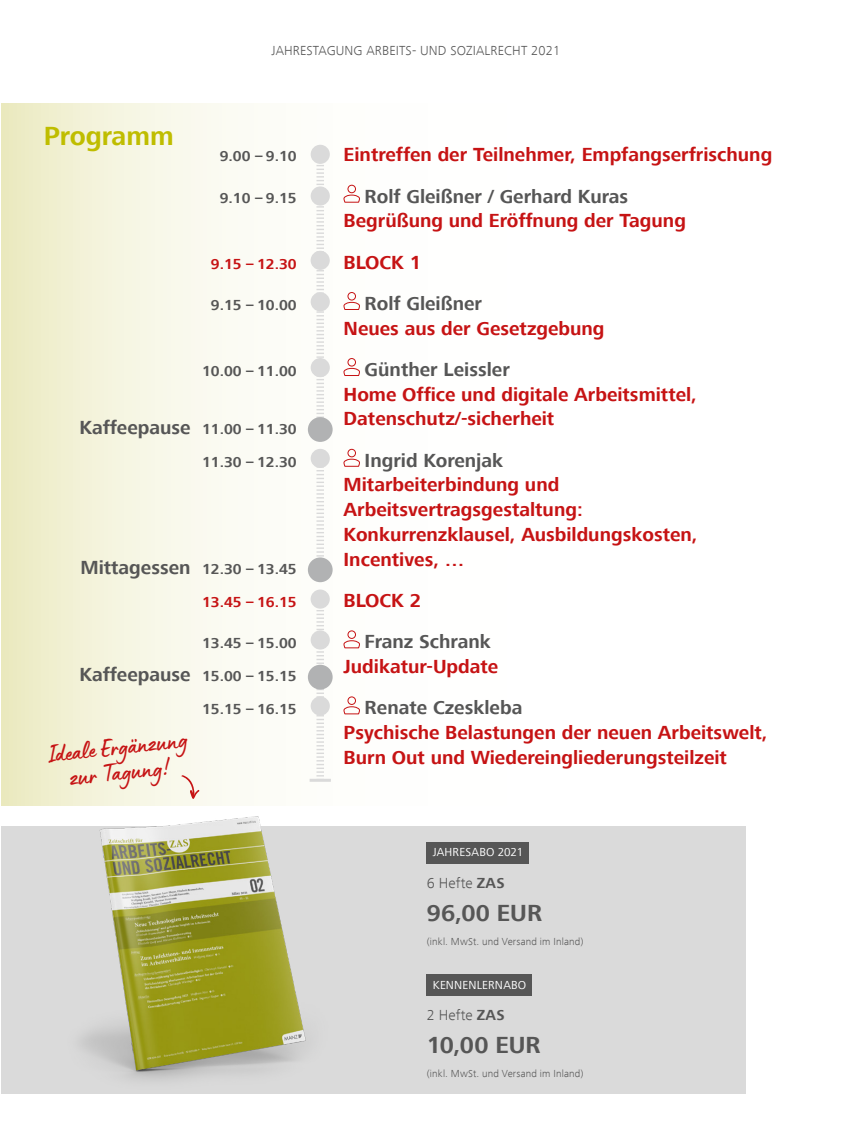
<style>
.page{position:relative;width:852px;height:1147px;background:#fff}
.page>*{position:absolute;margin:0;border:0;box-sizing:border-box;transform-origin:0 0}
.t1{font:700 27px "Frutiger Next Com";color:#bfbd00}
.t2{font:25.35px/25.3px "Lumios Marker";color:#c61314;text-align:center}
.t3{font:700 24px "Frutiger Next Com";color:#565656}
.t4{font:700 19.5px/24.8px "Frutiger Next Com";color:#c61314}
.t5{font:700 19.5px "Frutiger Next Com";color:#565656}
.t6{font:700 15px "Frutiger Next Com";color:#565656}
.t7{font:700 15px "Frutiger Next Com";color:#c61314}
.t8{font:300 15px "Frutiger Next Com";letter-spacing:.005em;color:#565656}
.t9{font:300 13.5px "Frutiger Next Com";letter-spacing:.01em;color:#565656}
.t10{font:12px "Frutiger Next Com";letter-spacing:.015em;color:#fff}
.t11{font:300 10.5px "Frutiger Next Com";letter-spacing:.02em;color:#565656}
.s1{font-size:15px}
.s2{font-weight:700}
</style>
<div class="page">
<svg style="left:1px;top:103px;width:358px;height:702px"></svg>
<svg style="left:343px;top:184px;width:17px;height:19px"></svg>
<svg style="left:343px;top:292px;width:17px;height:18px"></svg>
<svg style="left:343px;top:358px;width:17px;height:18px"></svg>
<svg style="left:343px;top:448px;width:17px;height:19px"></svg>
<svg style="left:343px;top:630px;width:17px;height:18px"></svg>
<svg style="left:343px;top:696px;width:17px;height:18px"></svg>
<svg style="left:316px;top:163px;width:8px;height:255px"></svg>
<svg style="left:316px;top:467px;width:8px;height:91px"></svg>
<svg style="left:316px;top:607px;width:8px;height:154px"></svg>
<div style="left:311px;top:358px;width:19px;height:19px;background:#dadada;border-radius:50%"></div>
<div style="left:311px;top:449px;width:19px;height:19px;background:#dadada;border-radius:50%"></div>
<div style="left:311px;top:630px;width:19px;height:19px;background:#dadada;border-radius:50%"></div>
<div style="left:311px;top:696px;width:19px;height:19px;background:#dadada;border-radius:50%"></div>
<div style="left:311px;top:186px;width:19px;height:20px;background:#dadada;border-radius:50%"></div>
<div style="left:310px;top:251px;width:20px;height:19px;background:#dadada;border-radius:50%"></div>
<div style="left:310px;top:589px;width:20px;height:19px;background:#dadada;border-radius:50%"></div>
<div style="left:311px;top:292px;width:19px;height:19px;background:#dadada;border-radius:50%"></div>
<div style="left:311px;top:145px;width:19px;height:19px;background:#dadada;border-radius:50%"></div>
<div style="left:308px;top:417px;width:24px;height:25px;background:#b1b2b3;border-radius:50%"></div>
<div style="left:308px;top:664px;width:24px;height:25px;background:#b1b2b3;border-radius:50%"></div>
<div style="left:1px;top:826px;width:744px;height:268px;background:#dadada"></div>
<div style="left:426px;top:842px;width:103px;height:21px;background:#565656"></div>
<div style="left:426px;top:974px;width:106px;height:22px;background:#565656"></div>
<img style="left:11px;top:761px;width:348px;height:319px">
<svg style="left:181px;top:775px;width:13px;height:21px"></svg>
<svg style="left:190px;top:789px;width:10px;height:10px"></svg>
<div style="left:308px;top:557px;width:24px;height:25px;background:#b1b2b3;border-radius:50%"></div>
<p class="t9" style="left:271px;top:42px;width:290px">JAHRESTAGUNG ARBEITS- UND SOZIALRECHT 2021</p>
<h1 class="t1" style="left:44px;top:120px;width:131px">Programm</h1>
<p class="t6" style="left:220px;top:148px;width:79px">9.00 – 9.10</p>
<p class="t6" style="left:220px;top:189px;width:79px">9.10 – 9.15</p>
<p class="t7" style="left:211px;top:255px;width:87px">9.15 – 12.30</p>
<p class="t6" style="left:211px;top:296px;width:87px">9.15 – 10.00</p>
<p class="t6" style="left:202px;top:362px;width:96px">10.00 – 11.00</p>
<p class="t5" style="left:80px;top:416px;width:219px">Kaffeepause <span class="s1">11.00 – 11.30</span></p>
<p class="t6" style="left:202px;top:453px;width:96px">11.30 – 12.30</p>
<p class="t5" style="left:80px;top:556px;width:218px">Mittagessen <span class="s1">12.30 – 13.45</span></p>
<p class="t7" style="left:202px;top:593px;width:96px">13.45 – 16.15</p>
<p class="t6" style="left:202px;top:634px;width:96px">13.45 – 15.00</p>
<p class="t5" style="left:80px;top:663px;width:219px">Kaffeepause <span class="s1">15.00 – 15.15</span></p>
<p class="t2" style="left:44px;top:741px;width:143px;rotate:-7deg">Ideale Ergänzung zur Tagung!</p>
<p class="t6" style="left:202px;top:700px;width:96px">15.15 – 16.15</p>
<p class="t4" style="left:343px;top:142px;width:430px">Eintreffen der Teilnehmer, Empfangserfrischung</p>
<p class="t5" style="left:364px;top:185px;width:265px">Rolf Gleißner / Gerhard Kuras</p>
<p class="t4" style="left:343px;top:200px;width:344px;line-height:41.2px">Begrüßung und Eröffnung der Tagung<br>BLOCK 1</p>
<p class="t5" style="left:364px;top:292px;width:119px">Rolf Gleißner</p>
<p class="t4" style="left:343px;top:316px;width:262px">Neues aus der Gesetzgebung</p>
<p class="t5" style="left:364px;top:358px;width:147px">Günther Leissler</p>
<p class="t4" style="left:343px;top:382px;width:355px">Home Office und digitale Arbeitsmittel,<br>Datenschutz/-sicherheit</p>
<p class="t5" style="left:364px;top:449px;width:140px">Ingrid Korenjak</p>
<p class="t4" style="left:343px;top:472px;width:355px">Mitarbeiterbindung und<br>Arbeitsvertragsgestaltung:<br>Konkurrenzklausel, Ausbildungskosten,<br>Incentives, …</p>
<p class="t4" style="left:343px;top:588px;width:79px">BLOCK 2</p>
<p class="t5" style="left:364px;top:630px;width:128px">Franz Schrank</p>
<p class="t4" style="left:343px;top:654px;width:156px">Judikatur-Update</p>
<p class="t5" style="left:364px;top:696px;width:159px">Renate Czeskleba</p>
<p class="t4" style="left:343px;top:720px;width:425px">Psychische Belastungen der neuen Arbeitswelt,<br>Burn Out und Wiedereingliederungsteilzeit</p>
<p class="t10" style="left:432px;top:845px;width:92px">JAHRESABO 2021</p>
<p class="t8" style="left:427px;top:874px;width:79px">6 Hefte <span class="s2">ZAS</span></p>
<p class="t3" style="left:427px;top:899px;width:117px">96,00 EUR</p>
<p class="t11" style="left:427px;top:935px;width:158px">(inkl. MwSt. und Versand im Inland)</p>
<p class="t10" style="left:432px;top:978px;width:95px">KENNENLERNABO</p>
<p class="t8" style="left:427px;top:1006px;width:79px">2 Hefte <span class="s2">ZAS</span></p>
<p class="t3" style="left:427px;top:1031px;width:115px">10,00 EUR</p>
<p class="t11" style="left:427px;top:1067px;width:158px">(inkl. MwSt. und Versand im Inland)</p>
</div>
